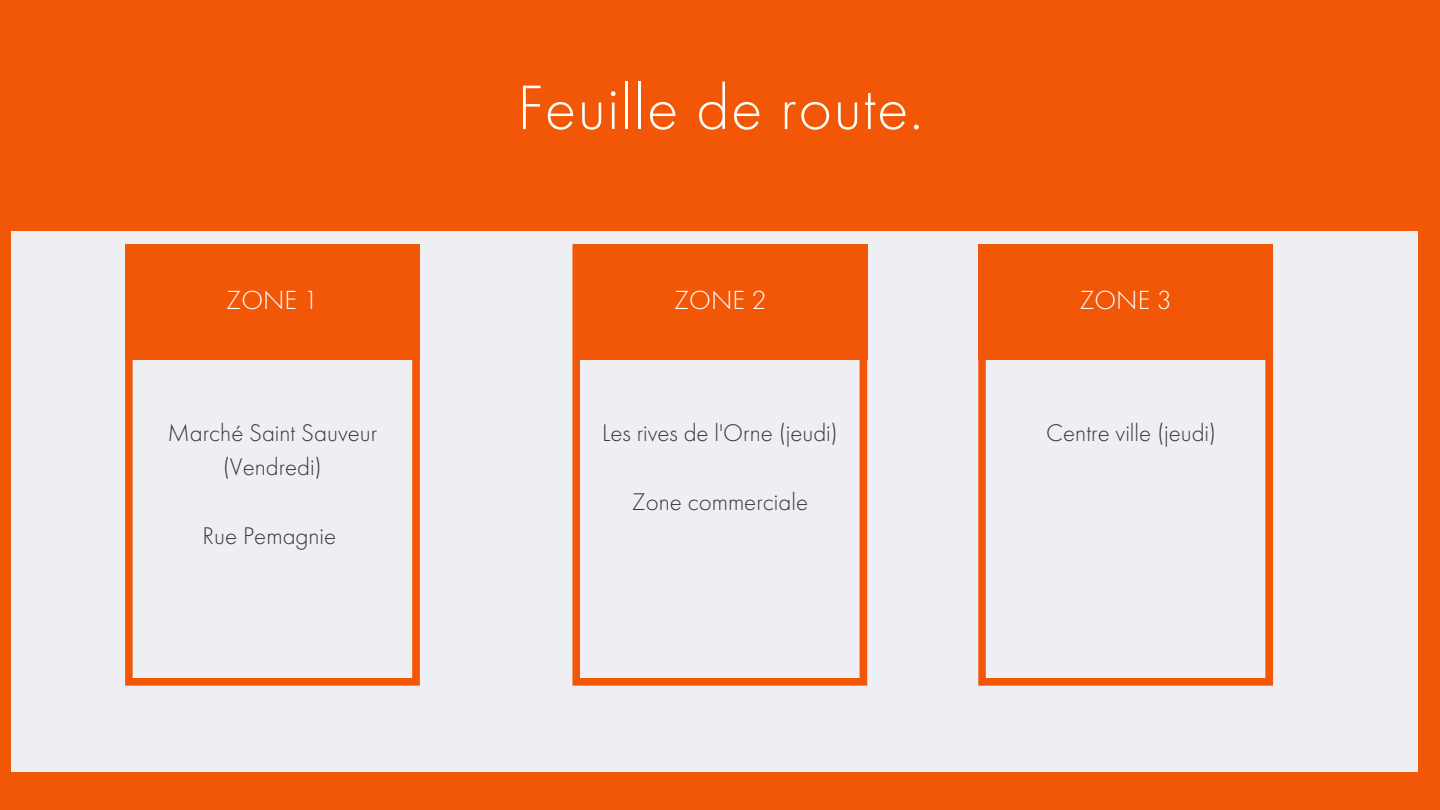
<style>
.page{position:relative;width:1440px;height:810px;background:#f25607}
.page>*{position:absolute;margin:0;border:0;box-sizing:border-box;transform-origin:0 0}
.t1{font:300 65px "Futura PT";letter-spacing:.02em;color:#fefff8}
.t2{font:300 27.2px "Futura PT";color:#fff}
.t3{font:300 25px "Futura PT";color:#363636}
</style>
<div class="page">
<div style="left:12px;top:231px;width:1406px;height:540px;background:#eeeff2"></div>
<svg style="left:572px;top:245px;width:295px;height:441px"></svg>
<div style="left:573px;top:245px;width:295px;height:115px;background:#f25607"></div>
<svg style="left:125px;top:245px;width:295px;height:441px"></svg>
<svg style="left:978px;top:245px;width:295px;height:441px"></svg>
<h1 class="t1" style="left:517px;top:79px;width:407px">Feuille de route.</h1>
<p class="t2" style="left:226px;top:288px;width:94px">ZONE 1</p>
<p class="t2" style="left:674px;top:288px;width:94px">ZONE 2</p>
<p class="t2" style="left:1079px;top:288px;width:94px">ZONE 3</p>
<p class="t3" style="left:167px;top:422px;width:211px">Marché Saint Sauveur</p>
<p class="t3" style="left:1046px;top:422px;width:171px">Centre ville (jeudi)</p>
<p class="t3" style="left:223px;top:456px;width:100px">(Vendredi)</p>
<p class="t3" style="left:602px;top:422px;width:237px">Les rives de l'Orne (jeudi)</p>
<p class="t3" style="left:203px;top:525px;width:135px">Rue Pemagnie</p>
<p class="t3" style="left:632px;top:491px;width:178px">Zone commerciale</p>
</div>
